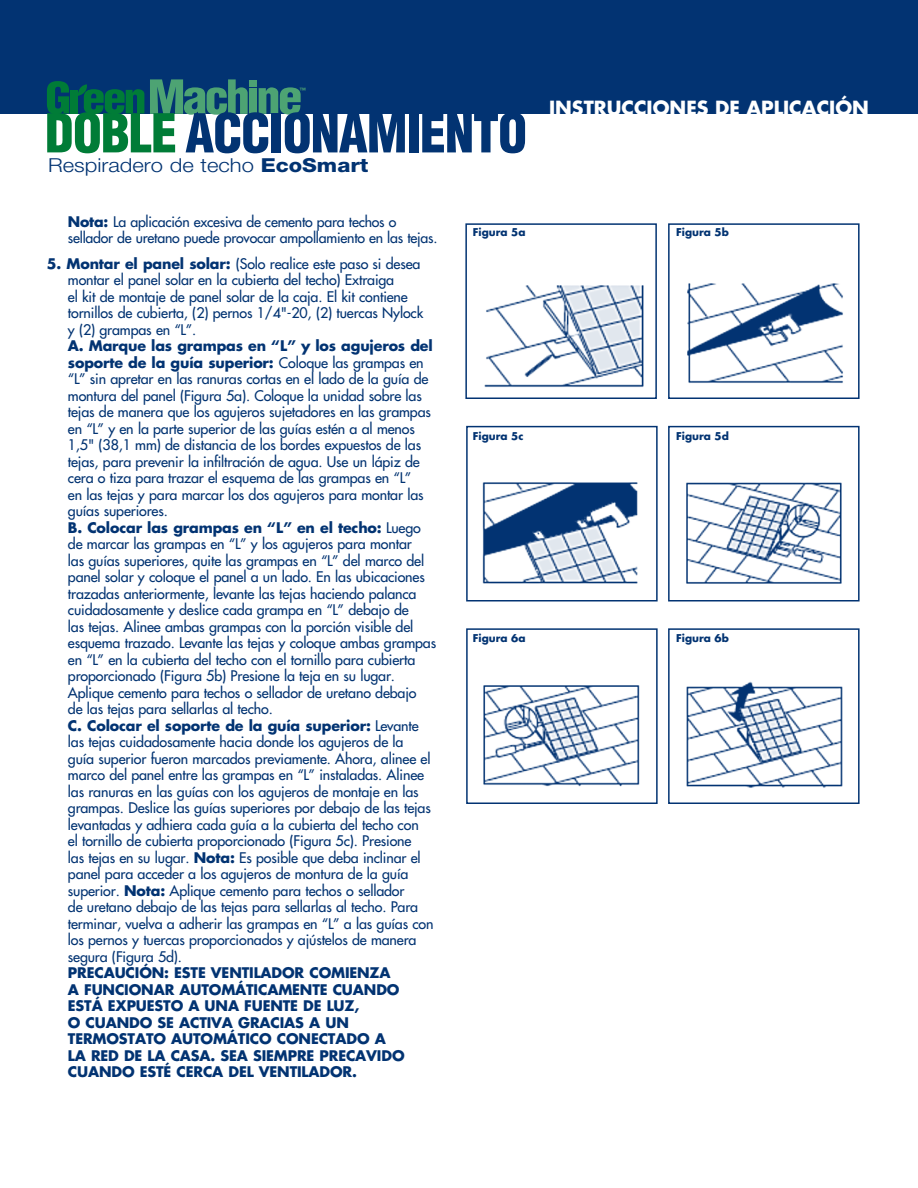
<style>
.page{position:relative;width:918px;height:1188px;background:#fff}
.page>*{position:absolute;margin:0;border:0;box-sizing:border-box;transform-origin:0 0}
.t1{font:900 condensed 52.2px "Helvetica LT Std";letter-spacing:-.02em;color:#023372}
.t2{font:300 19.35px "Helvetica Neue LT Std";color:#023372;scale:1.14 1}
.t3{font:700 19.05px "Futura Std";color:#fff}
.t4{font:500 14.25px/16.5px "Futura Std";letter-spacing:-.01em;color:#023372}
.t5{font:700 14.25px/16.5px "Futura Std";letter-spacing:-.01em;color:#023372}
.t6{font:700 10.5px "Futura Std";color:#023372}
.t7{font:700 condensed 7.05px "Helvetica";color:#4da373;scale:1.06 1}
.s1{color:#007c37}
.s2{font-weight:800}
.s3{font-weight:700}
</style>
<div class="page">
<div style="left:0;top:0;width:918px;height:114px;background:#023372"></div>
<svg style="left:47px;top:81px;width:22px;height:33px"></svg>
<svg style="left:150px;top:79px;width:98px;height:36px"></svg>
<div style="left:249px;top:80px;width:8px;height:6px;background:#4da373"></div>
<div style="left:249px;top:88px;width:8px;height:26px;background:#4da373"></div>
<svg style="left:259px;top:87px;width:42px;height:28px"></svg>
<div style="left:70px;top:90px;width:8px;height:23px;background:#007c37"></div>
<svg style="left:77px;top:84px;width:67px;height:30px"></svg>
<img style="left:484px;top:285px;width:160px;height:102px">
<div style="left:465px;top:223px;width:192px;height:176px;border:2px solid #023372"></div>
<img style="left:482px;top:482px;width:156px;height:102px">
<div style="left:466px;top:426px;width:192px;height:176px;border:2px solid #023372"></div>
<img style="left:483px;top:685px;width:157px;height:102px">
<div style="left:466px;top:628px;width:192px;height:176px;border:2px solid #023372"></div>
<img style="left:687px;top:283px;width:156px;height:101px">
<div style="left:668px;top:223px;width:192px;height:176px;border:2px solid #023372"></div>
<img style="left:686px;top:482px;width:156px;height:102px">
<div style="left:668px;top:426px;width:192px;height:176px;border:2px solid #023372"></div>
<img style="left:686px;top:681px;width:157px;height:107px">
<div style="left:668px;top:628px;width:192px;height:176px;border:2px solid #023372"></div>
<p class="t7" style="left:300px;top:86px;width:8px">™</p>
<h1 class="t1" style="left:45px;top:100px;width:484px"><span class="s1">DOBLE</span> ACCIONAMIENTO</h1>
<h2 class="t2" style="left:48px;top:153px;width:282px">Respiradero de techo <span class="s2">EcoSmart</span></h2>
<p class="t4" style="left:68px;top:213px;width:371px"><span class="s3">Nota:</span> La aplicación excesiva de cemento para techos o sellador de uretano puede provocar ampollamiento en las tejas.</p>
<p class="t4" style="left:68px;top:255px;width:357px;text-indent:-21px"><span class="s3">5. Montar el panel solar:</span> (Solo realice este paso si desea montar el panel solar en la cubierta del techo) Extraiga<br>el kit de montaje de panel solar de la caja. El kit contiene tornillos de cubierta, (2) pernos 1/4"-20, (2) tuercas Nylock y (2) grampas en “L”.</p>
<p class="t4" style="left:68px;top:338px;width:370px"><span class="s3">A. Marque las grampas en “L” y los agujeros del soporte de la guía superior:</span> Coloque las grampas en “L” sin apretar en las ranuras cortas en el lado de la guía de montura del panel (Figura 5a). Coloque la unidad sobre las tejas de manera que los agujeros sujetadores en las grampas en “L” y en la parte superior de las guías estén a al menos 1,5" (38,1 mm) de distancia de los bordes expuestos de las tejas, para prevenir la infiltración de agua. Use un lápiz de cera o tiza para trazar el esquema de las grampas en “L”<br>en las tejas y para marcar los dos agujeros para montar las guías superiores.<br><span class="s3">B. Colocar las grampas en “L” en el techo:</span> Luego de marcar las grampas en “L” y los agujeros para montar<br>las guías superiores, quite las grampas en “L” del marco del panel solar y coloque el panel a un lado. En las ubicaciones trazadas anteriormente, levante las tejas haciendo palanca cuidadosamente y deslice cada grampa en “L” debajo de<br>las tejas. Alinee ambas grampas con la porción visible del esquema trazado. Levante las tejas y coloque ambas grampas en “L” en la cubierta del techo con el tornillo para cubierta proporcionado (Figura 5b) Presione la teja en su lugar.<br>Aplique cemento para techos o sellador de uretano debajo<br>de las tejas para sellarlas al techo.<br><span class="s3">C. Colocar el soporte de la guía superior:</span> Levante las tejas cuidadosamente hacia donde los agujeros de la<br>guía superior fueron marcados previamente. Ahora, alinee el marco del panel entre las grampas en “L” instaladas. Alinee las ranuras en las guías con los agujeros de montaje en las grampas. Deslice las guías superiores por debajo de las tejas levantadas y adhiera cada guía a la cubierta del techo con<br>el tornillo de cubierta proporcionado (Figura 5c). Presione<br>las tejas en su lugar. <span class="s3">Nota:</span> Es posible que deba inclinar el panel para acceder a los agujeros de montura de la guía superior. <span class="s3">Nota:</span> Aplique cemento para techos o sellador<br>de uretano debajo de las tejas para sellarlas al techo. Para terminar, vuelva a adherir las grampas en “L” a las guías con los pernos y tuercas proporcionados y ajústelos de manera segura (Figura 5d).</p>
<p class="t5" style="left:68px;top:965px;width:338px">PRECAUCIÓN: ESTE VENTILADOR COMIENZA A FUNCIONAR AUTOMÁTICAMENTE CUANDO ESTÁ EXPUESTO A UNA FUENTE DE LUZ,<br>O CUANDO SE ACTIVA GRACIAS A UN TERMOSTATO AUTOMÁTICO CONECTADO A LA RED DE LA CASA. SEA SIEMPRE PRECAVIDO CUANDO ESTÉ CERCA DEL VENTILADOR.</p>
<p class="t6" style="left:473px;top:225px;width:54px">Figura 5a</p>
<p class="t6" style="left:473px;top:429px;width:52px">Figura 5c</p>
<p class="t6" style="left:473px;top:631px;width:54px">Figura 6a</p>
<h3 class="t3" style="left:549px;top:95px;width:321px">INSTRUCCIONES DE APLICACIÓN</h3>
<p class="t6" style="left:676px;top:225px;width:54px">Figura 5b</p>
<p class="t6" style="left:676px;top:429px;width:54px">Figura 5d</p>
<p class="t6" style="left:676px;top:631px;width:54px">Figura 6b</p>
</div>
